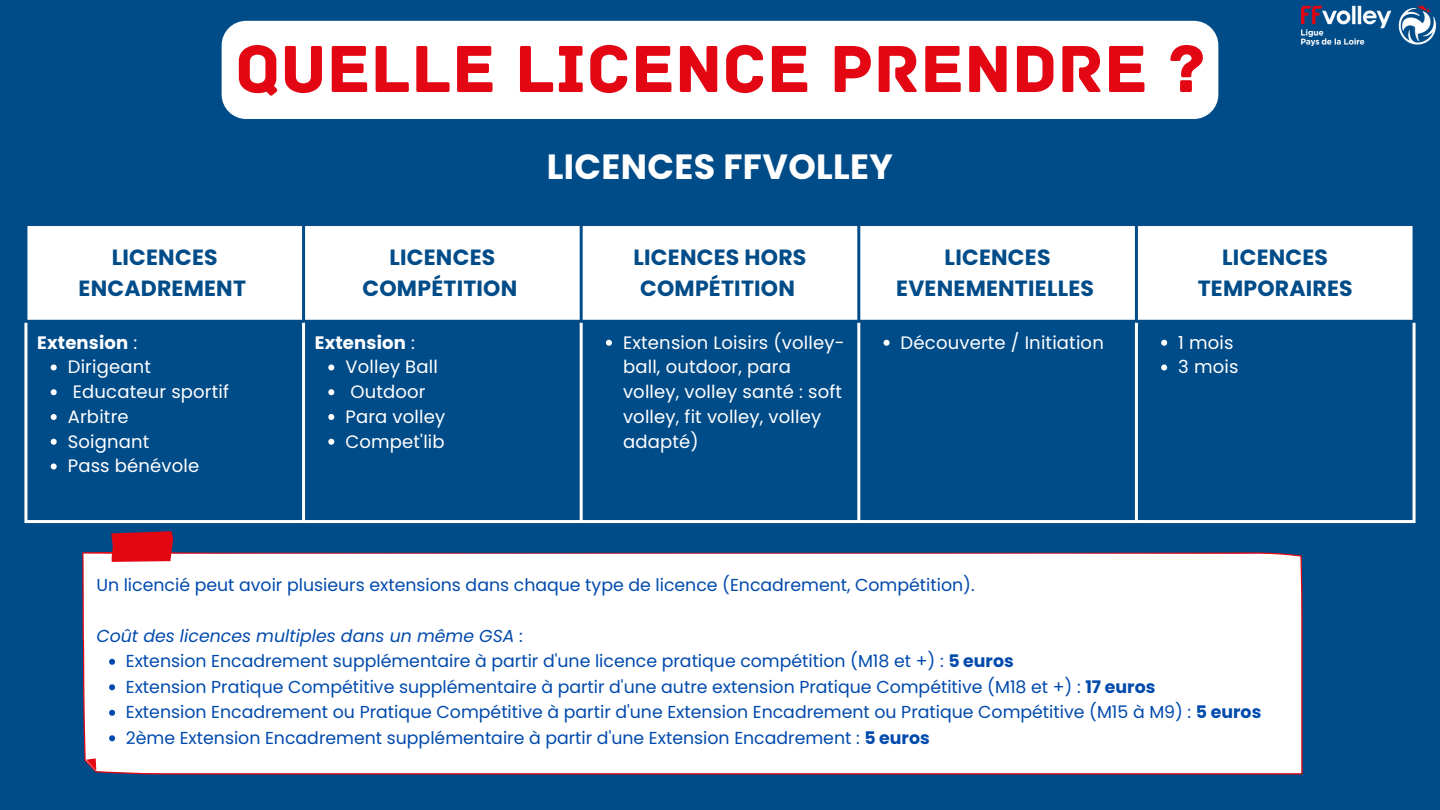
<style>
.page{position:relative;width:1440px;height:810px;background:#004c89}
.page>*{position:absolute;margin:0;border:0;box-sizing:border-box;transform-origin:0 0}
.t1{font:70px "Archive";color:#e30613}
.t2{font:700 35px "Poppins";letter-spacing:.01em;color:#fff}
.t3{font:700 22px/30.8px "Poppins";letter-spacing:.01em;color:#004c89;text-align:center}
.t4{font:18px/24.8px "Poppins";letter-spacing:.01em;color:#fff}
.t5{font:700 18px "Poppins";letter-spacing:.01em;color:#fff}
.t6{font:17.3px "Poppins";color:#004aad}
.t7{font:italic 17.3px "Poppins";color:#004aad}
.s1{font-weight:400}
.s2{font-style:normal}
.s3{font-weight:700}
</style>
<div class="page">
<div style="left:82px;top:552px;width:1221px;height:222px;background:#fff"></div>
<svg style="left:111px;top:531px;width:62px;height:31px"></svg>
<div style="left:27px;top:226px;width:1386px;height:94px;background:#fff"></div>
<svg style="left:51px;top:364px;width:6px;height:6px"></svg>
<svg style="left:51px;top:389px;width:6px;height:6px"></svg>
<svg style="left:51px;top:414px;width:6px;height:6px"></svg>
<svg style="left:51px;top:439px;width:6px;height:6px"></svg>
<svg style="left:51px;top:463px;width:6px;height:6px"></svg>
<svg style="left:328px;top:364px;width:6px;height:6px"></svg>
<svg style="left:328px;top:389px;width:6px;height:6px"></svg>
<svg style="left:328px;top:414px;width:6px;height:6px"></svg>
<svg style="left:328px;top:439px;width:6px;height:6px"></svg>
<svg style="left:606px;top:340px;width:6px;height:6px"></svg>
<svg style="left:884px;top:340px;width:6px;height:6px"></svg>
<svg style="left:1161px;top:340px;width:6px;height:6px"></svg>
<svg style="left:1161px;top:364px;width:6px;height:6px"></svg>
<hr style="left:302px;top:226px;width:3px;height:94px;background:#004c89">
<hr style="left:580px;top:226px;width:3px;height:94px;background:#004c89">
<hr style="left:857px;top:226px;width:3px;height:94px;background:#004c89">
<hr style="left:1135px;top:226px;width:3px;height:94px;background:#004c89">
<hr style="left:24px;top:323px;width:3px;height:197px;background:#fff">
<hr style="left:302px;top:323px;width:3px;height:197px;background:#fff">
<hr style="left:580px;top:323px;width:3px;height:197px;background:#fff">
<hr style="left:857px;top:323px;width:3px;height:197px;background:#fff">
<hr style="left:1135px;top:323px;width:3px;height:197px;background:#fff">
<hr style="left:1413px;top:323px;width:3px;height:197px;background:#fff">
<hr style="left:24px;top:520px;width:1392px;height:3px;background:#fff">
<div style="left:222px;top:21px;width:996px;height:98px;background:#fff;border-radius:25px"></div>
<svg style="left:109px;top:659px;width:6px;height:6px"></svg>
<svg style="left:109px;top:684px;width:6px;height:6px"></svg>
<svg style="left:109px;top:710px;width:6px;height:6px"></svg>
<svg style="left:109px;top:735px;width:6px;height:6px"></svg>
<img style="left:1302px;top:6px;width:133px;height:39px">
<p class="t1" style="left:235px;top:28px;width:971px">QUELLE LICENCE PRENDRE ?</p>
<p class="t2" style="left:547px;top:142px;width:348px">LICENCES FFVOLLEY</p>
<p class="t3" style="left:79px;top:242px;width:169px">LICENCES<br>ENCADREMENT</p>
<h1 class="t3" style="left:362px;top:242px;width:156px">LICENCES<br>COMPÉTITION</h1>
<h2 class="t3" style="left:634px;top:242px;width:174px;text-align:left">LICENCES HORS<br>COMPÉTITION</h2>
<p class="t3" style="left:896px;top:242px;width:199px">LICENCES<br>EVENEMENTIELLES</p>
<p class="t3" style="left:1198px;top:242px;width:157px">LICENCES<br>TEMPORAIRES</p>
<p class="t5" style="left:37px;top:330px;width:102px">Extension <span class="s1">:</span></p>
<p class="t4" style="left:68px;top:355px;width:85px">Dirigeant</p>
<p class="t4" style="left:73px;top:380px;width:158px">Educateur sportif</p>
<p class="t4" style="left:68px;top:404px;width:62px">Arbitre</p>
<p class="t4" style="left:68px;top:429px;width:83px">Soignant</p>
<p class="t4" style="left:68px;top:454px;width:133px">Pass bénévole</p>
<p class="t4" style="left:623px;top:330px;width:223px">Extension Loisirs (volley&shy;ball, outdoor, para volley, volley santé : soft volley, fit volley, volley adapté)</p>
<p class="t4" style="left:901px;top:330px;width:205px">Découverte / Initiation</p>
<p class="t4" style="left:1178px;top:330px;width:57px">1 mois</p>
<p class="t5" style="left:315px;top:330px;width:102px">Extension <span class="s1">:</span></p>
<p class="t4" style="left:345px;top:355px;width:94px">Volley Ball</p>
<p class="t4" style="left:350px;top:380px;width:77px">Outdoor</p>
<p class="t4" style="left:345px;top:404px;width:101px">Para volley</p>
<p class="t4" style="left:345px;top:429px;width:101px">Compet'lib</p>
<p class="t4" style="left:1178px;top:355px;width:62px">3 mois</p>
<p class="t6" style="left:96px;top:572px;width:880px">Un licencié peut avoir plusieurs extensions dans chaque type de licence (Encadrement, Compétition).</p>
<p class="t7" style="left:96px;top:623px;width:428px">Coût des licences multiples dans un même GSA <span class="s2">:</span></p>
<p class="t6" style="left:126px;top:649px;width:889px">Extension Encadrement supplémentaire à partir d'une licence pratique compétition (M18 et +) : <span class="s3">5 euros</span></p>
<p class="t6" style="left:126px;top:674px;width:1031px">Extension Pratique Compétitive supplémentaire à partir d'une autre extension Pratique Compétitive (M18 et +) : <span class="s3">17 euros</span></p>
<p class="t6" style="left:126px;top:700px;width:1137px">Extension Encadrement ou Pratique Compétitive à partir d'une Extension Encadrement ou Pratique Compétitive (M15 à M9) : <span class="s3">5 euros</span></p>
<p class="t6" style="left:126px;top:725px;width:805px">2ème Extension Encadrement supplémentaire à partir d'une Extension Encadrement : <span class="s3">5 euros</span></p>
</div>
